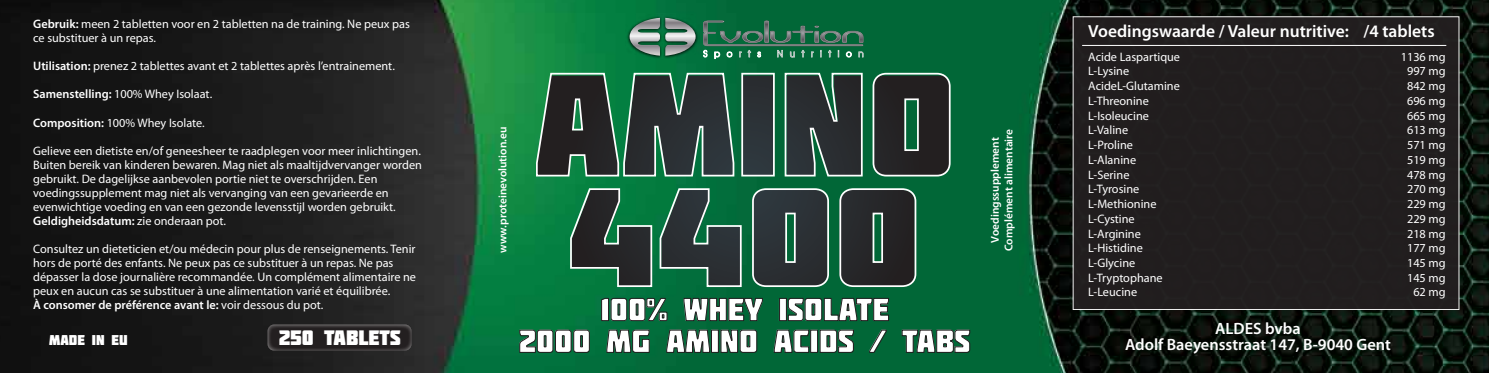
<style>
.page{position:relative;width:1489px;height:373px;background:#fff}
.page>*{position:absolute;margin:0;border:0;box-sizing:border-box;transform-origin:0 0}
.t1{font:31.68px "Molot";color:#fff}
.t2{font:20.82px "Molot";color:#fff}
.t3{font:600 17.5px "Myriad Pro";color:#fff}
.t4{font:600 16.45px/16.4px "Myriad Pro";color:#fff;text-align:center}
.t5{font:14.17px "Molot";color:#fff}
.t6{font:12.25px/14px "Myriad Pro";color:#fff}
.t7{font:600 11.38px/13.7px "Myriad Pro";color:#fff;text-align:center}
.s1{font-weight:600}
</style>
<div class="page">
<img style="left:0;top:0;width:1488px;height:372px">
<svg style="left:601px;top:297px;width:66px;height:23px;background:#095f37"></svg>
<svg style="left:683px;top:297px;width:79px;height:23px;background:#085933"></svg>
<div style="left:779px;top:297px;width:7px;height:23px;border:1px solid #231f20"></div>
<svg style="left:788px;top:297px;width:101px;height:23px;background:#075832"></svg>
<svg style="left:519px;top:329px;width:70px;height:23px;background:#086338"></svg>
<svg style="left:606px;top:329px;width:43px;height:23px"></svg>
<svg style="left:666px;top:329px;width:44px;height:23px"></svg>
<div style="left:711px;top:329px;width:7px;height:23px;border:1px solid #231f20"></div>
<svg style="left:720px;top:329px;width:37px;height:23px"></svg>
<svg style="left:773px;top:329px;width:36px;height:23px"></svg>
<div style="left:810px;top:329px;width:7px;height:23px;border:1px solid #231f20"></div>
<svg style="left:819px;top:329px;width:34px;height:23px"></svg>
<svg style="left:869px;top:329px;width:17px;height:23px"></svg>
<svg style="left:901px;top:329px;width:69px;height:23px;background:#075832"></svg>
<svg style="left:537px;top:75px;width:412px;height:210px;background:#0b683c"></svg>
<svg style="left:535px;top:72px;width:200px;height:105px;background:#354f44"></svg>
<div style="left:741px;top:73px;width:33px;height:103px;border:2px solid #fff"></div>
<svg style="left:783px;top:72px;width:80px;height:105px;background:#3d4b48"></svg>
<svg style="left:871px;top:72px;width:80px;height:105px;background:#36403b"></svg>
<svg style="left:569px;top:186px;width:173px;height:101px;background:#2a5844"></svg>
<svg style="left:751px;top:187px;width:78px;height:100px;background:#3c4949"></svg>
<svg style="left:838px;top:187px;width:79px;height:100px;background:#36403d"></svg>
<svg style="left:267px;top:324px;width:144px;height:26px;background:#2a2627"></svg>
<div style="left:1072px;top:16px;width:387px;height:293px;background:#231f20"></div>
<hr style="left:1082px;top:45px;width:364px;height:1px;background:#fff">
<img style="left:625px;top:14px;width:74px;height:45px">
<svg style="left:629px;top:18px;width:66px;height:38px;background:#68907e"></svg>
<svg style="left:702px;top:20px;width:161px;height:39px;background:#27724f"></svg>
<p class="t6" style="left:33px;top:17px;width:378px"><span class="s1">Gebruik:</span> meen 2 tabletten voor en 2 tabletten na de training. Ne peux pas ce substituer à un repas.</p>
<p class="t6" style="left:33px;top:59px;width:363px"><span class="s1">Utilisation:</span> prenez 2 tablettes avant et 2 tablettes après l’entrainement.</p>
<p class="t6" style="left:33px;top:87px;width:180px"><span class="s1">Samenstelling:</span> 100% Whey Isolaat.</p>
<p class="t6" style="left:33px;top:115px;width:173px"><span class="s1">Composition:</span> 100% Whey Isolate.</p>
<p class="t6" style="left:33px;top:143px;width:390px">Gelieve een dietiste en/of geneesheer te raadplegen voor meer inlichtingen.<br>Buiten bereik van kinderen bewaren. Mag niet als maaltijdvervanger worden gebruikt. De dagelijkse aanbevolen portie niet te overschrijden. Een voedingssupplement mag niet als vervanging van een gevarieerde en evenwichtige voeding en van een gezonde levensstijl worden gebruikt.<br><span class="s1">Geldigheidsdatum:</span> zie onderaan pot.</p>
<p class="t6" style="left:33px;top:241px;width:384px">Consultez un dieteticien et/ou médecin pour plus de renseignements. Tenir hors de porté des enfants. Ne peux pas ce substituer à un repas. Ne pas dépasser la dose journalière recommandée. Un complément alimentaire ne peux en aucun cas se substituer à une alimentation varié et équilibrée.<br><span class="s1">À consomer de préférence avant le:</span> voir dessous du pot.</p>
<p class="t7" style="left:495px;top:252px;width:127px;rotate:-90deg">www.proteinevolution.eu</p>
<p class="t7" style="left:987px;top:250px;width:123px;rotate:-90deg">Voedingssupplement<br>Complément alimentaire</p>
<h1 class="t1" style="left:600px;top:290px;width:290px">100% WHEY ISOLATE</h1>
<p class="t5" style="left:49px;top:331px;width:80px">MADE IN EU</p>
<h2 class="t2" style="left:279px;top:325px;width:123px">250 TABLETS</h2>
<h1 class="t1" style="left:519px;top:322px;width:453px">2000 MG AMINO ACIDS / TABS</h1>
<h3 class="t3" style="left:1088px;top:19px;width:348px">Voedingswaarde / Valeur nutritive: /4 tablets</h3>
<p class="t6" style="left:1088px;top:49px;width:93px">Acide Laspartique</p>
<p class="t6" style="left:1400px;top:49px;width:46px">1136 mg</p>
<p class="t6" style="left:1088px;top:64px;width:42px">L-Lysine</p>
<p class="t6" style="left:1406px;top:64px;width:40px">997 mg</p>
<p class="t6" style="left:1088px;top:79px;width:93px">AcideL-Glutamine</p>
<p class="t6" style="left:1406px;top:79px;width:40px">842 mg</p>
<p class="t6" style="left:1088px;top:93px;width:62px">L-Threonine</p>
<p class="t6" style="left:1406px;top:93px;width:40px">696 mg</p>
<p class="t6" style="left:1088px;top:108px;width:62px">L-Isoleucine</p>
<p class="t6" style="left:1406px;top:108px;width:40px">665 mg</p>
<p class="t6" style="left:1088px;top:123px;width:41px">L-Valine</p>
<p class="t6" style="left:1406px;top:123px;width:40px">613 mg</p>
<p class="t6" style="left:1088px;top:137px;width:46px">L-Proline</p>
<p class="t6" style="left:1406px;top:137px;width:40px">571 mg</p>
<p class="t6" style="left:1088px;top:152px;width:49px">L-Alanine</p>
<p class="t6" style="left:1406px;top:152px;width:40px">519 mg</p>
<p class="t6" style="left:1088px;top:167px;width:43px">L-Serine</p>
<p class="t6" style="left:1406px;top:167px;width:40px">478 mg</p>
<p class="t6" style="left:1088px;top:182px;width:53px">L-Tyrosine</p>
<p class="t6" style="left:1406px;top:182px;width:40px">270 mg</p>
<p class="t6" style="left:1088px;top:196px;width:70px">L-Methionine</p>
<p class="t6" style="left:1406px;top:196px;width:40px">229 mg</p>
<p class="t6" style="left:1088px;top:211px;width:48px">L-Cystine</p>
<p class="t6" style="left:1406px;top:211px;width:40px">229 mg</p>
<p class="t6" style="left:1088px;top:226px;width:54px">L-Arginine</p>
<p class="t6" style="left:1406px;top:226px;width:40px">218 mg</p>
<p class="t6" style="left:1088px;top:240px;width:56px">L-Histidine</p>
<p class="t6" style="left:1406px;top:240px;width:40px">177 mg</p>
<p class="t6" style="left:1088px;top:255px;width:48px">L-Glycine</p>
<p class="t6" style="left:1406px;top:255px;width:40px">145 mg</p>
<p class="t6" style="left:1088px;top:270px;width:76px">L-Tryptophane</p>
<p class="t6" style="left:1406px;top:270px;width:40px">145 mg</p>
<p class="t6" style="left:1088px;top:284px;width:50px">L-Leucine</p>
<p class="t6" style="left:1413px;top:284px;width:34px">62 mg</p>
<h3 class="t4" style="left:1124px;top:319px;width:267px">ALDES bvba<br>Adolf Baeyensstraat 147, B-9040 Gent</h3>
</div>
